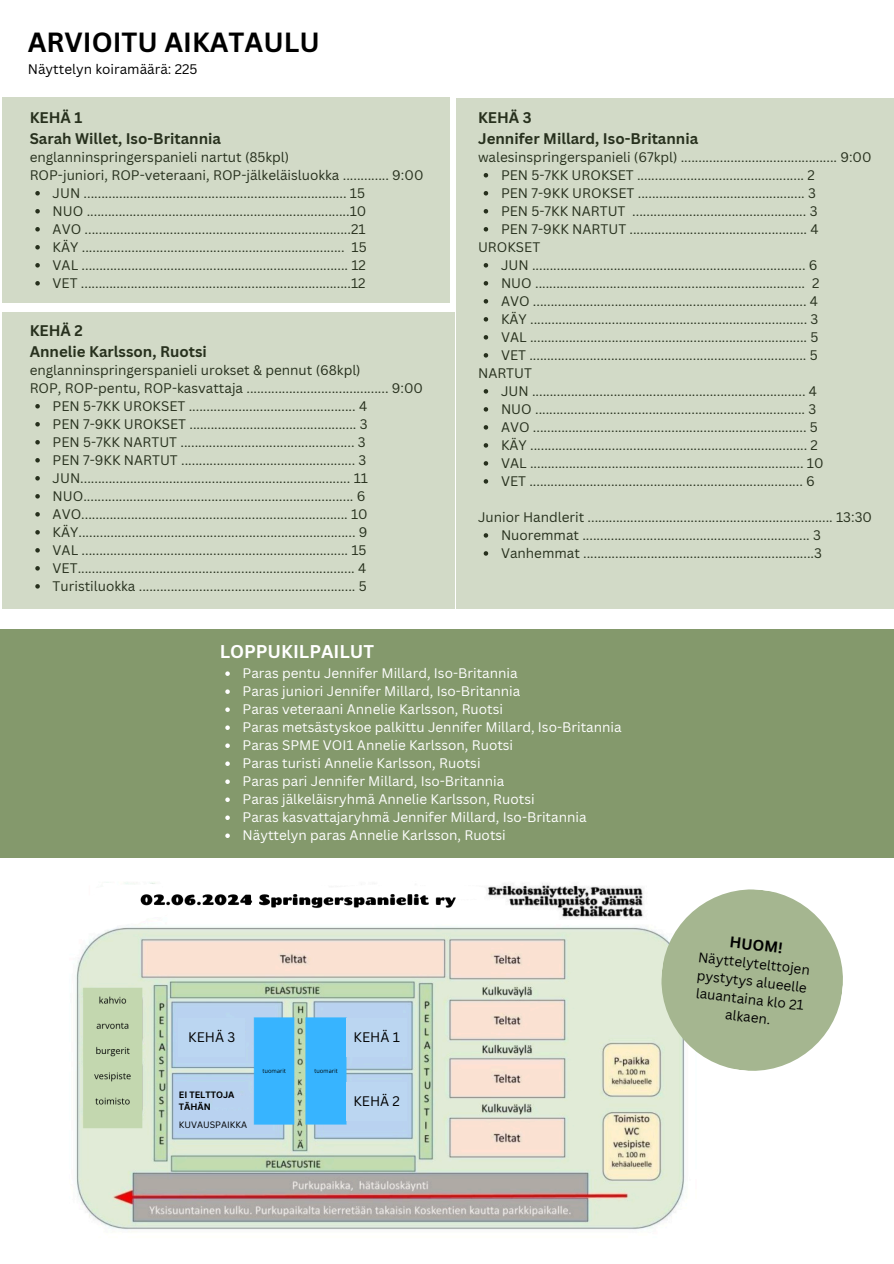
<style>
.page{position:relative;width:894px;height:1264px;background:#fff}
.page>*{position:absolute;margin:0;border:0;box-sizing:border-box;transform-origin:0 0}
.t1{font:700 27px "Canva Sans";color:#000}
.t2{font:700 18px "Canva Sans";color:#fff}
.t3{font:700 15px/20.2px "Canva Sans";color:#27301d}
.t4{font:700 15px "Canva Sans";color:#000}
.t5{font:13.5px/18px "Canva Sans";color:#27301d}
.t6{font:13.5px "Canva Sans";color:#fff}
.t7{font:13.5px/18px "Canva Sans";color:#000;text-align:center}
.t8{font:700 9px/12px "Canva Sans";color:#000}
.t9{font:9px "Canva Sans";color:#000}
</style>
<div class="page">
<img style="left:75px;top:882px;width:610px;height:348px">
<svg style="left:656px;top:884px;width:187px;height:191px"></svg>
<div style="left:0;top:629px;width:893px;height:228px;background:#84996c"></div>
<div style="left:2px;top:313px;width:452px;height:296px;background:#d2dac7"></div>
<div style="left:456px;top:98px;width:437px;height:510px;background:#d2dac7"></div>
<div style="left:2px;top:97px;width:447px;height:206px;background:#d2dac7"></div>
<div style="left:179px;top:1018px;width:66px;height:38px;background:#bbd6f1"></div>
<svg style="left:35px;top:191px;width:5px;height:4px"></svg>
<svg style="left:35px;top:209px;width:5px;height:4px"></svg>
<svg style="left:35px;top:227px;width:5px;height:4px"></svg>
<svg style="left:35px;top:245px;width:5px;height:4px"></svg>
<svg style="left:35px;top:263px;width:5px;height:4px"></svg>
<svg style="left:35px;top:281px;width:5px;height:4px"></svg>
<svg style="left:35px;top:404px;width:5px;height:4px"></svg>
<svg style="left:35px;top:422px;width:5px;height:4px"></svg>
<svg style="left:35px;top:440px;width:5px;height:4px"></svg>
<svg style="left:35px;top:458px;width:5px;height:4px"></svg>
<svg style="left:35px;top:476px;width:5px;height:4px"></svg>
<svg style="left:35px;top:494px;width:5px;height:4px"></svg>
<svg style="left:35px;top:512px;width:5px;height:4px"></svg>
<svg style="left:35px;top:530px;width:5px;height:4px"></svg>
<svg style="left:35px;top:548px;width:5px;height:4px"></svg>
<svg style="left:35px;top:566px;width:5px;height:4px"></svg>
<svg style="left:35px;top:584px;width:5px;height:4px"></svg>
<svg style="left:483px;top:173px;width:5px;height:4px"></svg>
<svg style="left:483px;top:191px;width:5px;height:4px"></svg>
<svg style="left:483px;top:209px;width:5px;height:4px"></svg>
<svg style="left:483px;top:227px;width:5px;height:4px"></svg>
<svg style="left:483px;top:263px;width:5px;height:4px"></svg>
<svg style="left:483px;top:281px;width:5px;height:4px"></svg>
<svg style="left:483px;top:299px;width:5px;height:4px"></svg>
<svg style="left:483px;top:317px;width:5px;height:4px"></svg>
<svg style="left:483px;top:335px;width:5px;height:4px"></svg>
<svg style="left:483px;top:353px;width:5px;height:4px"></svg>
<svg style="left:483px;top:389px;width:5px;height:4px"></svg>
<svg style="left:483px;top:407px;width:5px;height:4px"></svg>
<svg style="left:483px;top:425px;width:5px;height:4px"></svg>
<svg style="left:483px;top:443px;width:5px;height:4px"></svg>
<svg style="left:483px;top:461px;width:5px;height:4px"></svg>
<svg style="left:483px;top:479px;width:5px;height:4px"></svg>
<svg style="left:483px;top:533px;width:5px;height:4px"></svg>
<svg style="left:483px;top:551px;width:5px;height:4px"></svg>
<svg style="left:225px;top:671px;width:5px;height:5px"></svg>
<svg style="left:225px;top:689px;width:5px;height:5px"></svg>
<svg style="left:225px;top:707px;width:5px;height:5px"></svg>
<svg style="left:225px;top:725px;width:5px;height:5px"></svg>
<svg style="left:225px;top:743px;width:5px;height:5px"></svg>
<svg style="left:225px;top:761px;width:5px;height:5px"></svg>
<svg style="left:225px;top:779px;width:5px;height:5px"></svg>
<svg style="left:225px;top:797px;width:5px;height:5px"></svg>
<svg style="left:225px;top:815px;width:5px;height:5px"></svg>
<svg style="left:225px;top:833px;width:5px;height:5px"></svg>
<div style="left:346px;top:1018px;width:61px;height:38px;background:#bbd6f1"></div>
<div style="left:346px;top:1082px;width:61px;height:38px;background:#bbd6f1"></div>
<p class="t1" style="left:28px;top:23px;width:293px">ARVIOITU AIKATAULU</p>
<p class="t7" style="left:28px;top:59px;width:171px">Näyttelyn koiramäärä: 225</p>
<p class="t3" style="left:30px;top:107px;width:193px">KEHÄ 1<br>Sarah Willet, Iso-Britannia</p>
<p class="t5" style="left:30px;top:147px;width:395px">englanninspringerspanieli nartut (85kpl)<br>ROP-juniori, ROP-veteraani, ROP-jälkeläisluokka ............. 9:00</p>
<p class="t5" style="left:53px;top:183px;width:314px">JUN .......................................................................... 15</p>
<p class="t5" style="left:53px;top:201px;width:315px">NUO ..........................................................................10</p>
<p class="t5" style="left:53px;top:219px;width:314px">AVO ...........................................................................21</p>
<p class="t5" style="left:53px;top:237px;width:315px">KÄY .......................................................................... 15</p>
<h4 class="t5" style="left:53px;top:255px;width:315px">VAL ........................................................................... 12</h4>
<p class="t5" style="left:53px;top:273px;width:314px">VET ............................................................................12</p>
<p class="t3" style="left:30px;top:320px;width:179px">KEHÄ 2<br>Annelie Karlsson, Ruotsi</p>
<p class="t5" style="left:30px;top:360px;width:395px">englanninspringerspanieli urokset &amp; pennut (68kpl)<br>ROP, ROP-pentu, ROP-kasvattaja ........................................ 9:00</p>
<p class="t5" style="left:53px;top:396px;width:316px">PEN 5-7KK UROKSET ............................................... 4</p>
<p class="t5" style="left:53px;top:414px;width:316px">PEN 7-9KK UROKSET ............................................... 3</p>
<p class="t5" style="left:53px;top:432px;width:314px">PEN 5-7KK NARTUT ................................................. 3</p>
<p class="t5" style="left:53px;top:450px;width:315px">PEN 7-9KK NARTUT ................................................. 3</p>
<p class="t5" style="left:53px;top:468px;width:317px">JUN............................................................................ 11</p>
<p class="t5" style="left:53px;top:486px;width:314px">NUO............................................................................ 6</p>
<p class="t5" style="left:53px;top:504px;width:316px">AVO........................................................................... 10</p>
<p class="t5" style="left:53px;top:522px;width:316px">KÄY.............................................................................. 9</p>
<h4 class="t5" style="left:53px;top:540px;width:315px">VAL ........................................................................... 15</h4>
<p class="t5" style="left:53px;top:558px;width:315px">VET.............................................................................. 4</p>
<p class="t5" style="left:53px;top:576px;width:315px">Turistiluokka ............................................................. 5</p>
<p class="t3" style="left:478px;top:107px;width:222px">KEHÄ 3<br>Jennifer Millard, Iso-Britannia</p>
<p class="t5" style="left:478px;top:147px;width:395px">walesinspringerspanieli (67kpl) ............................................ 9:00</p>
<p class="t5" style="left:501px;top:165px;width:315px">PEN 5-7KK UROKSET ............................................... 2</p>
<h3 class="t5" style="left:501px;top:183px;width:316px">PEN 7-9KK UROKSET ............................................... 3</h3>
<p class="t5" style="left:501px;top:201px;width:318px">PEN 5-7KK NARTUT ................................................. 3</p>
<p class="t5" style="left:501px;top:219px;width:319px">PEN 7-9KK NARTUT .................................................. 4</p>
<p class="t5" style="left:478px;top:237px;width:64px">UROKSET</p>
<p class="t5" style="left:501px;top:255px;width:318px">JUN ............................................................................. 6</p>
<p class="t5" style="left:501px;top:273px;width:320px">NUO ............................................................................ 2</p>
<p class="t5" style="left:501px;top:291px;width:318px">AVO ............................................................................. 4</p>
<h3 class="t5" style="left:501px;top:309px;width:319px">KÄY .............................................................................. 3</h3>
<p class="t5" style="left:501px;top:327px;width:319px">VAL .............................................................................. 5</p>
<p class="t5" style="left:501px;top:345px;width:318px">VET .............................................................................. 5</p>
<p class="t5" style="left:478px;top:363px;width:55px">NARTUT</p>
<p class="t5" style="left:501px;top:381px;width:317px">JUN ............................................................................. 4</p>
<p class="t5" style="left:501px;top:399px;width:317px">NUO ............................................................................ 3</p>
<p class="t5" style="left:501px;top:417px;width:318px">AVO ............................................................................. 5</p>
<h4 class="t5" style="left:501px;top:435px;width:318px">KÄY .............................................................................. 2</h4>
<p class="t5" style="left:501px;top:453px;width:324px">VAL ............................................................................. 10</p>
<p class="t5" style="left:501px;top:471px;width:315px">VET ............................................................................. 6</p>
<h2 class="t5" style="left:478px;top:507px;width:395px">Junior Handlerit ..................................................................... 13:30</h2>
<p class="t5" style="left:501px;top:525px;width:321px">Nuoremmat ................................................................ 3</p>
<p class="t5" style="left:501px;top:543px;width:322px">Vanhemmat .................................................................3</p>
<p class="t2" style="left:220px;top:638px;width:156px">LOPPUKILPAILUT</p>
<p class="t6" style="left:242px;top:663px;width:276px">Paras pentu Jennifer Millard, Iso-Britannia</p>
<p class="t6" style="left:242px;top:681px;width:279px">Paras juniori Jennifer Millard, Iso-Britannia</p>
<p class="t6" style="left:242px;top:699px;width:262px">Paras veteraani Annelie Karlsson, Ruotsi</p>
<p class="t6" style="left:242px;top:717px;width:380px">Paras metsästyskoe palkittu Jennifer Millard, Iso-Britannia</p>
<p class="t6" style="left:242px;top:735px;width:272px">Paras SPME VOI1 Annelie Karlsson, Ruotsi</p>
<p class="t6" style="left:242px;top:753px;width:239px">Paras turisti Annelie Karlsson, Ruotsi</p>
<p class="t6" style="left:242px;top:771px;width:263px">Paras pari Jennifer Millard, Iso-Britannia</p>
<p class="t6" style="left:242px;top:789px;width:293px">Paras jälkeläisryhmä Annelie Karlsson, Ruotsi</p>
<h3 class="t6" style="left:242px;top:807px;width:345px">Paras kasvattajaryhmä Jennifer Millard, Iso-Britannia</h3>
<h3 class="t6" style="left:242px;top:825px;width:265px">Näyttelyn paras Annelie Karlsson, Ruotsi</h3>
<h4 class="t7" style="left:188px;top:1027px;width:48px">KEHÄ 3</h4>
<h5 class="t8" style="left:179px;top:1088px;width:57px">EI TELTTOJA<br>TÄHÄN</h5>
<p class="t9" style="left:179px;top:1118px;width:70px">KUVAUSPAIKKA</p>
<h3 class="t7" style="left:353px;top:1027px;width:48px">KEHÄ 1</h3>
<h4 class="t7" style="left:353px;top:1091px;width:48px">KEHÄ 2</h4>
<h4 class="t4" style="left:730px;top:931px;width:55px;rotate:7deg">HUOM!</h4>
<h4 class="t7" style="left:699px;top:947px;width:114px;rotate:7deg">Näyttelytelttojen pystytys alueelle lauantaina klo 21 alkaen.</h4>
</div>
